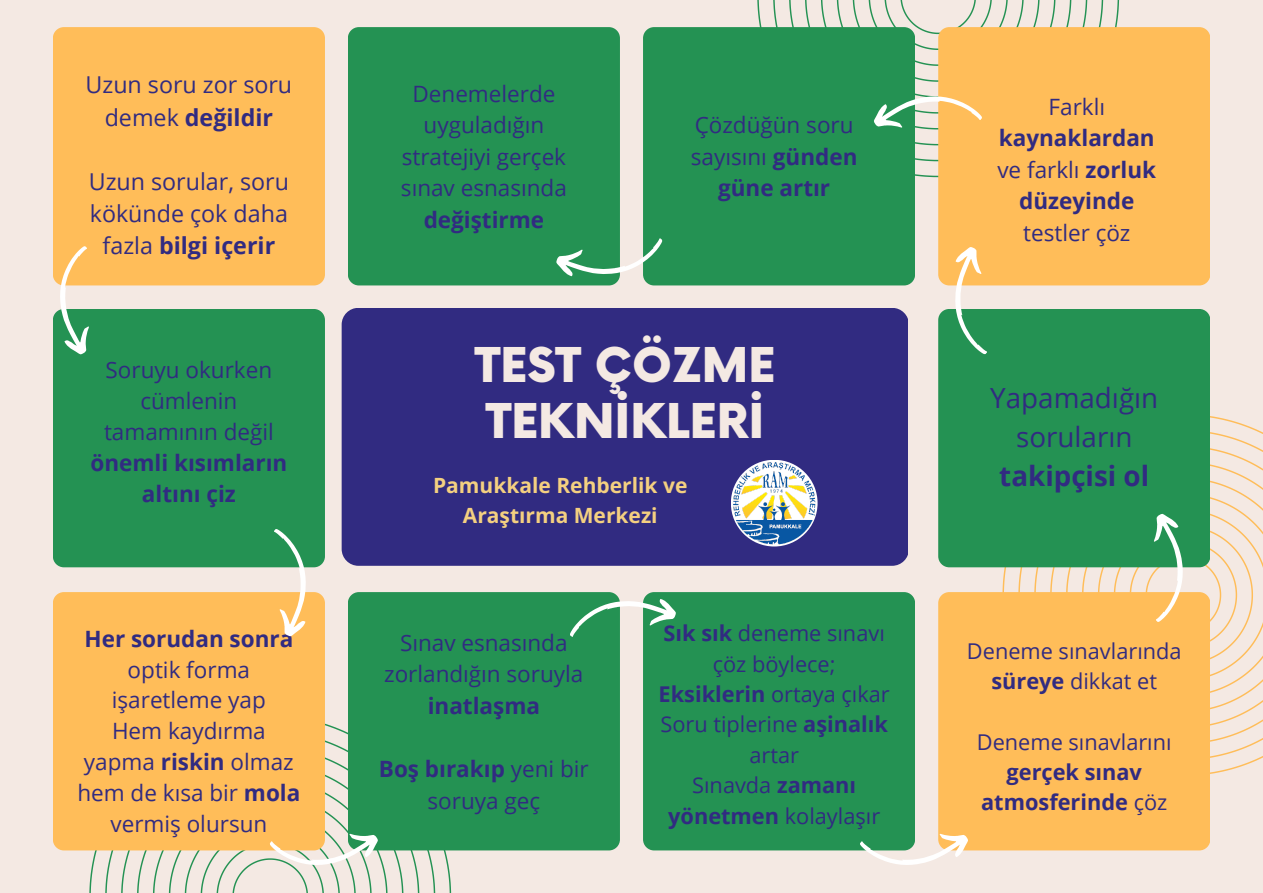
<style>
.page{position:relative;width:1263px;height:893px;background:#f4e9e3}
.page>*{position:absolute;margin:0;border:0;box-sizing:border-box;transform-origin:0 0}
.t1{font:900 46.72px/55.7px "Now";color:#f4e9e3}
.t2{font:27.75px/38.8px "Open Sans";color:#312b81;text-align:center}
.t3{font:700 27.75px "Open Sans";color:#312b81}
.t4{font:23.25px/32.1px "Open Sans";color:#312b81;text-align:center}
.t5{font:22.5px/31.5px "Open Sans";color:#312b81;text-align:center}
.t6{font:700 22.5px/31.5px "Open Sans";color:#312b81;text-align:center}
.t7{font:21.75px/30.4px "Open Sans";color:#312b81;text-align:center}
.t8{font:700 21.75px/30.4px "Open Sans";color:#312b81;text-align:center}
.t9{font:700 21px/29.2px "Open Sans";color:#f4d080;text-align:center}
.s1{font-weight:700}
.s2{font-weight:400}
</style>
<div class="page">
<svg style="left:89px;top:723px;width:362px;height:170px"></svg>
<svg style="left:757px;top:0;width:362px;height:177px"></svg>
<svg style="left:1002px;top:416px;width:261px;height:358px"></svg>
<div style="left:53px;top:309px;width:272px;height:258px;background:#249253;border-radius:11px"></div>
<div style="left:53px;top:592px;width:272px;height:258px;background:#ffbd59;border-radius:11px"></div>
<div style="left:53px;top:27px;width:272px;height:258px;background:#ffbd59;border-radius:11px"></div>
<div style="left:348px;top:592px;width:272px;height:258px;background:#249253;border-radius:11px"></div>
<div style="left:348px;top:27px;width:272px;height:258px;background:#249253;border-radius:11px"></div>
<div style="left:643px;top:592px;width:272px;height:258px;background:#249253;border-radius:11px"></div>
<div style="left:643px;top:27px;width:272px;height:258px;background:#249253;border-radius:11px"></div>
<div style="left:938px;top:309px;width:272px;height:258px;background:#249253;border-radius:11px"></div>
<div style="left:938px;top:592px;width:272px;height:258px;background:#ffbd59;border-radius:11px"></div>
<div style="left:938px;top:27px;width:272px;height:258px;background:#ffbd59;border-radius:11px"></div>
<div style="left:342px;top:308px;width:566px;height:258px;background:#312b81"></div>
<img style="left:733px;top:462px;width:82px;height:82px">
<svg style="left:56px;top:246px;width:36px;height:109px"></svg>
<svg style="left:273px;top:529px;width:37px;height:108px"></svg>
<svg style="left:120px;top:746px;width:300px;height:147px"></svg>
<svg style="left:570px;top:594px;width:106px;height:43px"></svg>
<svg style="left:859px;top:828px;width:112px;height:37px"></svg>
<svg style="left:1081px;top:493px;width:182px;height:204px"></svg>
<svg style="left:951px;top:247px;width:36px;height:108px"></svg>
<svg style="left:788px;top:0;width:300px;height:146px"></svg>
<svg style="left:556px;top:238px;width:107px;height:43px"></svg>
<p class="t4" style="left:86px;top:68px;width:208px">Uzun soru zor soru demek <span class="s1">değildir</span></p>
<p class="t4" style="left:89px;top:165px;width:202px">Uzun sorular, soru kökünde çok daha fazla <span class="s1">bilgi içerir</span></p>
<p class="t5" style="left:104px;top:354px;width:171px;line-height:31px">Soruyu okurken cümlenin tamamının değil</p>
<p class="t6" style="left:90px;top:446px;width:198px;line-height:31px">önemli kısımların altını çiz</p>
<p class="t6" style="left:84px;top:622px;width:210px">Her sorudan sonra</p>
<p class="t5" style="left:77px;top:653px;width:224px;line-height:31px">optik forma işaretleme yap<br>Hem kaydırma yapma <span class="s1">riskin</span> olmaz hem de kısa bir <span class="s1">mola </span>vermiş olursun</p>
<p class="t5" style="left:401px;top:77px;width:167px">Denemelerde uyguladığın stratejiyi gerçek sınav esnasında</p>
<p class="t6" style="left:424px;top:203px;width:122px">değiştirme</p>
<p class="t5" style="left:691px;top:109px;width:168px">Çözdüğün soru sayısını <span class="s1">günden güne artır</span></p>
<h1 class="t1" style="left:475px;top:340px;width:302px">TEST ÇÖZME<br>TEKNİKLERİ</h1>
<p class="t9" style="left:433px;top:470px;width:256px">Pamukkale Rehberlik ve<br>Araştırma Merkezi</p>
<p class="t5" style="left:384px;top:626px;width:201px">Sınav esnasında zorlandığın soruyla</p>
<p class="t6" style="left:428px;top:689px;width:114px">inatlaşma</p>
<p class="t5" style="left:379px;top:752px;width:211px"><span class="s1">Boş bırakıp</span> yeni bir soruya geç</p>
<p class="t7" style="left:658px;top:617px;width:233px"><span class="s1">Sık sık</span> deneme sınavı çöz böylece;<br><span class="s1">Eksiklerin</span> ortaya çıkar<br>Soru tiplerine <span class="s1">aşinalık </span>artar<br>Sınavda <span class="s1">zamanı yönetmen</span> kolaylaşır</p>
<p class="t5" style="left:1048px;top:90px;width:58px">Farklı</p>
<p class="t6" style="left:997px;top:121px;width:160px">kaynaklardan <span class="s2">ve farklı</span> zorluk düzeyinde</p>
<p class="t5" style="left:1023px;top:216px;width:109px">testler çöz</p>
<p class="t2" style="left:990px;top:378px;width:169px">Yapamadığın soruların</p>
<p class="t3" style="left:999px;top:456px;width:151px">takipçisi ol</p>
<p class="t7" style="left:967px;top:635px;width:216px">Deneme sınavlarında <span class="s1">süreye</span> dikkat et</p>
<p class="t7" style="left:977px;top:726px;width:196px">Deneme sınavlarını</p>
<p class="t8" style="left:981px;top:756px;width:188px">gerçek sınav atmosferinde <span class="s2">çöz</span></p>
</div>
